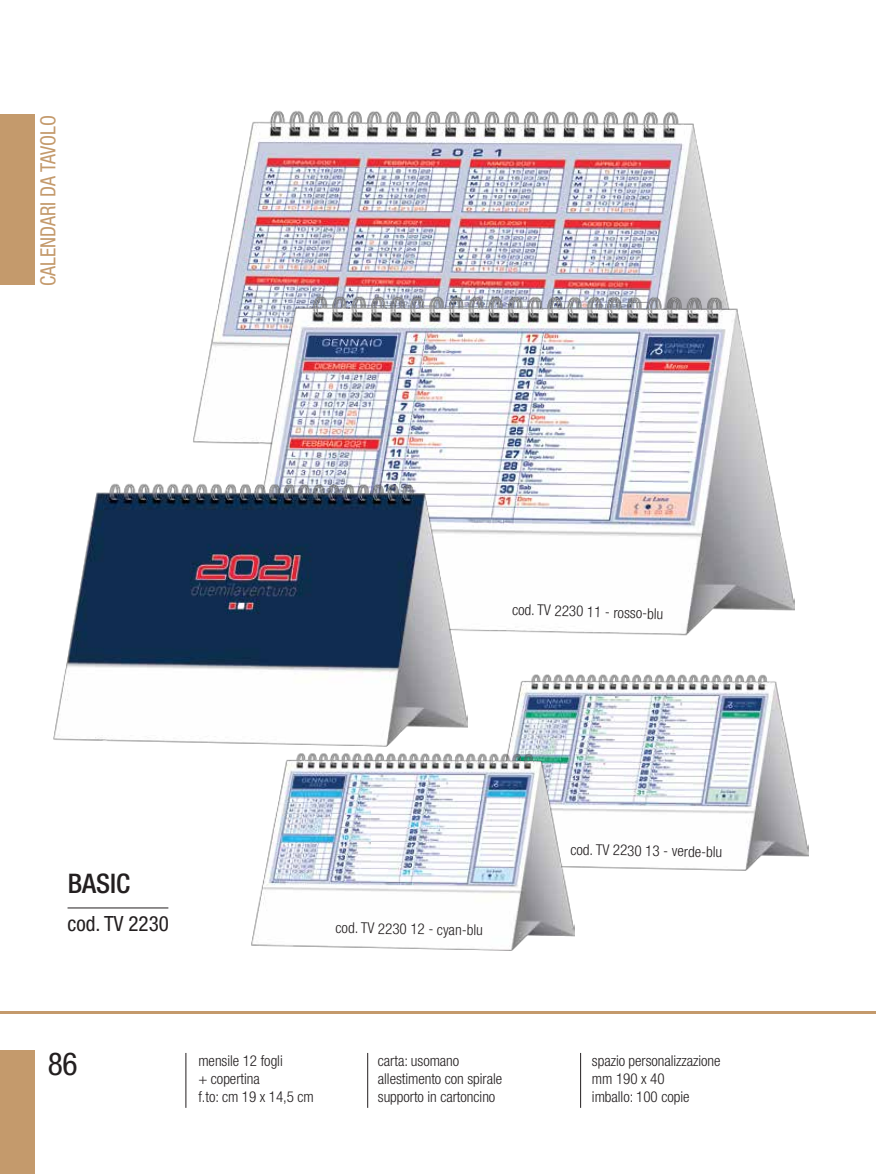
<style>
.page{position:relative;width:876px;height:1174px;background:#fff}
.page>*{position:absolute;margin:0;border:0;box-sizing:border-box;transform-origin:0 0}
.t1{font:condensed 31.65px "Helvetica Neue LT Pro";color:#231f20}
.t2{font:500 condensed 27px "Helvetica Neue LT Pro";color:#231f20}
.t3{font:condensed 21px "Helvetica Neue LT Pro";color:#c49a6c;scale:.94 1}
.t4{font:condensed 21px "Helvetica Neue LT Pro";color:#231f20}
.t5{font:300 condensed 15px/18px "Helvetica Neue LT Pro";letter-spacing:-.005em;color:#231f20}
</style>
<div class="page">
<img style="left:193px;top:110px;width:532px;height:334px">
<img style="left:239px;top:286px;width:556px;height:350px">
<img style="left:508px;top:674px;width:300px;height:197px">
<hr style="left:0;top:1011px;width:876px;height:2px;background:#c49a6c">
<div style="left:0;top:114px;width:34px;height:171px;background:#c49a6c"></div>
<div style="left:0;top:1050px;width:34px;height:124px;background:#c49a6c"></div>
<hr style="left:68px;top:907px;width:100px;height:1px;background:#231f20">
<img style="left:251px;top:747px;width:323px;height:204px">
<hr style="left:186px;top:1053px;width:1px;height:54px;background:#231f20">
<hr style="left:367px;top:1053px;width:1px;height:54px;background:#231f20">
<hr style="left:580px;top:1053px;width:1px;height:54px;background:#231f20">
<img style="left:53px;top:475px;width:414px;height:271px">
<h3 class="t3" style="left:36px;top:286px;width:183px;rotate:-90deg">CALENDARI DA TAVOLO</h3>
<p class="t5" style="left:513px;top:600px;width:153px;rotate:2deg">cod. TV 2230 11 - rosso-blu</p>
<h2 class="t2" style="left:68px;top:867px;width:64px">BASIC</h2>
<h3 class="t4" style="left:68px;top:911px;width:103px">cod. TV 2230</h3>
<p class="t5" style="left:336px;top:918px;width:149px;rotate:1deg">cod. TV 2230 12 - cyan-blu</p>
<p class="t5" style="left:571px;top:840px;width:153px;rotate:1deg">cod. TV 2230 13 - verde-blu</p>
<h1 class="t1" style="left:48px;top:1045px;width:31px">86</h1>
<p class="t5" style="left:198px;top:1051px;width:117px">mensile 12 fogli<br>+ copertina<br>f.to: cm 19 x 14,5 cm</p>
<p class="t5" style="left:378px;top:1051px;width:126px">carta: usomano allestimento con spirale supporto in cartoncino</p>
<p class="t5" style="left:592px;top:1051px;width:130px">spazio personalizzazione mm 190 x 40<br>imballo: 100 copie</p>
</div>
